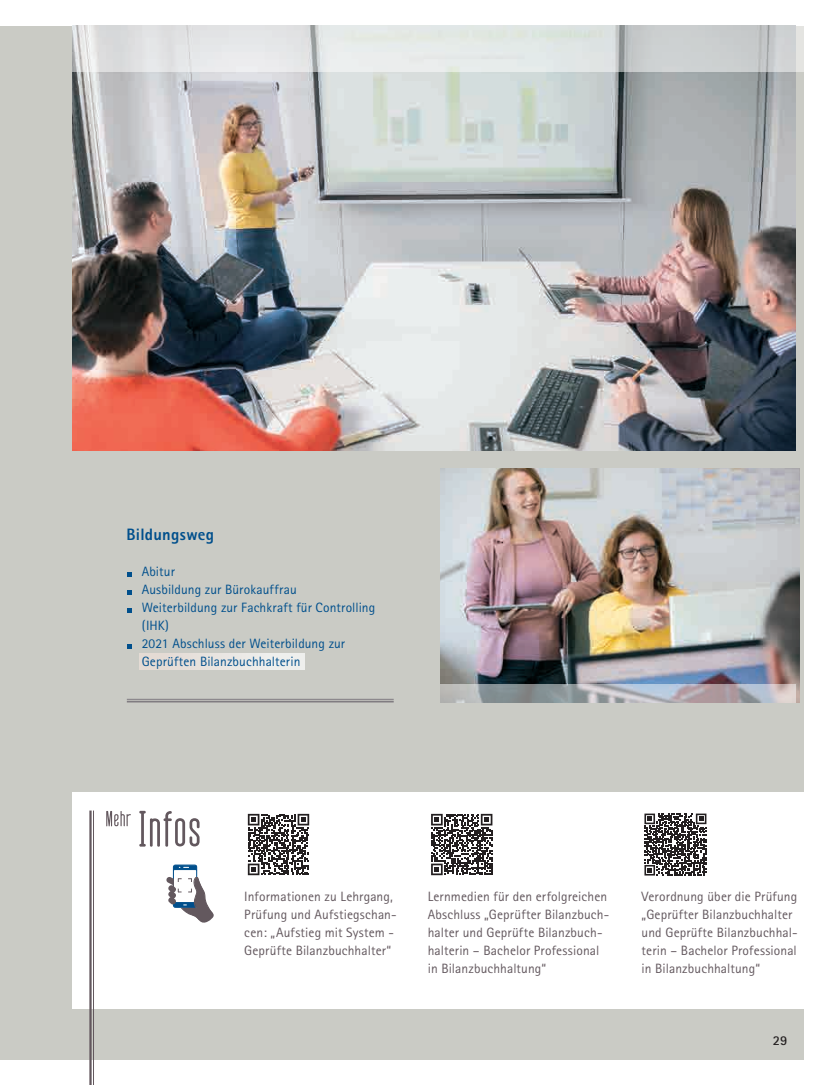
<style>
.page{position:relative;width:830px;height:1085px;background:#fff}
.page>*{position:absolute;margin:0;border:0;box-sizing:border-box;transform-origin:0 0}
.t1{font:800 16.5px "Rotis Sans Serif";letter-spacing:.02em;color:#004f8c}
.t2{font:13.5px/18px "Rotis Sans Serif";letter-spacing:.01em;color:#63585e}
.t3{font:13.5px/18px "Rotis Sans Serif";letter-spacing:.005em;color:#004f8c}
.t4{font:700 13.5px "Rotis Sans Serif";color:#231f20}
</style>
<div class="page">
<div style="left:0;top:26px;width:804px;height:1033px;background:#cacbc5"></div>
<div style="left:72px;top:792px;width:738px;height:216px;background:#fff"></div>
<hr style="left:89px;top:810px;width:3px;height:274px;background:#63585e">
<hr style="left:93px;top:810px;width:1px;height:274px;background:#63585e">
<svg style="left:139px;top:810px;width:60px;height:36px"></svg>
<svg style="left:106px;top:811px;width:25px;height:15px"></svg>
<svg style="left:166px;top:864px;width:48px;height:59px"></svg>
<svg style="left:248px;top:813px;width:61px;height:62px"></svg>
<svg style="left:431px;top:813px;width:61px;height:62px"></svg>
<div style="left:641px;top:810px;width:68px;height:68px;background:linear-gradient(to right,#fff,#fff)"></div>
<svg style="left:644px;top:813px;width:62px;height:62px"></svg>
<img style="left:72px;top:72px;width:723px;height:378px">
<img style="left:440px;top:468px;width:359px;height:234px">
<hr style="left:127px;top:699px;width:266px;height:1px;background:#807c81">
<hr style="left:127px;top:700px;width:266px;height:2px;background:#807c81">
<div style="left:140px;top:653px;width:164px;height:16px;background:linear-gradient(to right,#e3d8d1,#f0f2f1)"></div>
<svg style="left:127px;top:572px;width:4px;height:4px"></svg>
<svg style="left:127px;top:590px;width:4px;height:4px"></svg>
<svg style="left:127px;top:608px;width:4px;height:4px"></svg>
<svg style="left:127px;top:644px;width:4px;height:4px"></svg>
<svg style="left:72px;top:25px;width:732px;height:47px;fill:#e1e5e4"></svg>
<svg style="left:440px;top:684px;width:355px;height:18px"></svg>
<p class="t1" style="left:126px;top:524px;width:89px">Bildungsweg</p>
<p class="t3" style="left:142px;top:562px;width:235px">Abitur<br>Ausbildung zur Bürokauffrau<br>Weiterbildung zur Fachkraft für Controlling (IHK)<br>2021 Abschluss der Weiterbildung zur<br>Geprüften Bilanzbuchhalterin</p>
<p class="t2" style="left:244px;top:886px;width:154px">Informationen zu Lehrgang,<br>Prüfung und Aufstiegschan&shy;cen: „Aufstieg mit System -<br>Geprüfte Bilanzbuchhalter“</p>
<p class="t2" style="left:427px;top:886px;width:183px">Lernmedien für den erfolgreichen<br>Abschluss „Geprüfter Bilanzbuch&shy;halter und Geprüfte Bilanzbuch&shy;halterin – Bachelor Professional in Bilanzbuchhaltung“</p>
<p class="t2" style="left:641px;top:886px;width:157px">Verordnung über die Prüfung „Geprüfter Bilanzbuchhalter und Geprüfte Bilanzbuchhal&shy;terin – Bachelor Professional in Bilanzbuchhaltung“</p>
<p class="t4" style="left:772px;top:1031px;width:16px">29</p>
</div>
